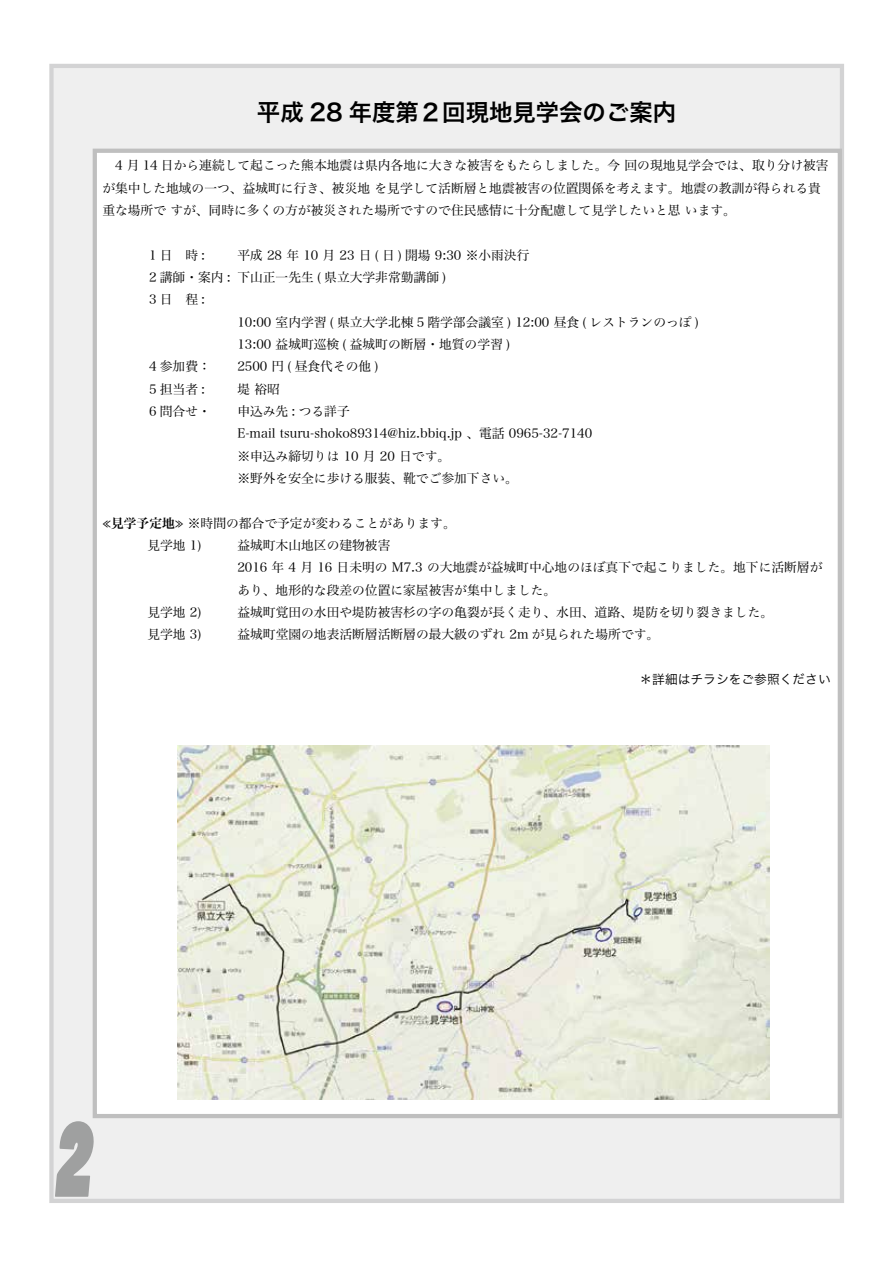
<style>
.page{position:relative;width:893px;height:1263px;background:#fff}
.page>*{position:absolute;margin:0;border:0;box-sizing:border-box;transform-origin:0 0}
.t1{font:102px "Poplar Std";color:#9fa0a0;scale:.82 1}
.t2{font:23.4px "Hira Kaku Pro W6";color:#000}
.t3{font:12.75px/22.4px "Hira Min Pro W3";color:#000}
.t4{font:12.75px "Hira Kaku Pro W3";color:#000}
.s1{font-family:"Hira Min Pro W6"}
</style>
<div class="page">
<div style="left:49px;top:64px;width:795px;height:1139px;background:#efefef;border:4px solid #d3d3d4"></div>
<div style="left:95px;top:151px;width:745px;height:965px;background:#fff"></div>
<div style="left:93px;top:149px;width:749px;height:969px;border:4px solid #bfbfbf"></div>
<img style="left:178px;top:745px;width:591px;height:355px">
<h2 class="t2" style="left:257px;top:91px;width:421px">平成 28 年度第２回現地見学会のご案内</h2>
<p class="t3" style="left:102px;top:153px;width:728px">　4 月 14 日から連続して起こった熊本地震は県内各地に大きな被害をもたらしました。今 回の現地見学会では、取り分け被害が集中した地域の一つ、益城町に行き、被災地 を見学して活断層と地震被害の位置関係を考えます。地震の教訓が得られる貴重な場所で すが、同時に多くの方が被災された場所ですので住民感情に十分配慮して見学したいと思 います。</p>
<p class="t3" style="left:149px;top:243px;width:58px">1 日　時 :</p>
<p class="t3" style="left:237px;top:243px;width:294px">平成 28 年 10 月 23 日 ( 日 ) 開場 9:30 ※小雨決行</p>
<p class="t3" style="left:149px;top:265px;width:299px">2 講師・案内 : 下山正一先生 ( 県立大学非常勤講師 )</p>
<p class="t3" style="left:149px;top:287px;width:58px">3 日　程 :</p>
<p class="t3" style="left:237px;top:310px;width:463px">10:00 室内学習 ( 県立大学北棟 5 階学部会議室 ) 12:00 昼食 ( レストランのっぽ )</p>
<p class="t3" style="left:237px;top:332px;width:274px">13:00 益城町巡検 ( 益城町の断層・地質の学習 )</p>
<p class="t3" style="left:149px;top:354px;width:63px">4 参加費：</p>
<p class="t3" style="left:237px;top:354px;width:143px">2500 円 ( 昼食代その他 )</p>
<p class="t3" style="left:149px;top:377px;width:58px">5 担当者 :</p>
<p class="t3" style="left:237px;top:377px;width:44px">堤 裕昭</p>
<p class="t3" style="left:149px;top:399px;width:63px">6 問合せ・</p>
<p class="t3" style="left:237px;top:399px;width:356px">申込み先 : つる詳子<br>E-mail tsuru-shoko89314@hiz.bbiq.jp 、電話 0965-32-7140 ※申込み締切りは 10 月 20 日です。<br>※野外を安全に歩ける服装、靴でご参加下さい。</p>
<p class="t3" style="left:147px;top:511px;width:310px;text-indent:-45px"><span class="s1">≪見学予定地≫</span> ※時間の都合で予定が変わることがあります。見学地 1)</p>
<p class="t3" style="left:237px;top:533px;width:587px">益城町木山地区の建物被害<br>2016 年 4 月 16 日未明の M7.3 の大地震が益城町中心地のほぼ真下で起こりました。地下に活断層があり、地形的な段差の位置に家屋被害が集中しました。</p>
<p class="t3" style="left:147px;top:600px;width:56px">見学地 2)</p>
<p class="t3" style="left:237px;top:600px;width:537px">益城町覚田の水田や堤防被害杉の字の亀裂が長く走り、水田、道路、堤防を切り裂きました。</p>
<p class="t3" style="left:147px;top:622px;width:56px">見学地 3)</p>
<p class="t3" style="left:237px;top:622px;width:423px">益城町堂園の地表活断層活断層の最大級のずれ 2m が見られた場所です。</p>
<p class="t4" style="left:639px;top:668px;width:193px">＊詳細はチラシをご参照ください</p>
<h1 class="t1" style="left:54px;top:1103px;width:58px">2</h1>
</div>
